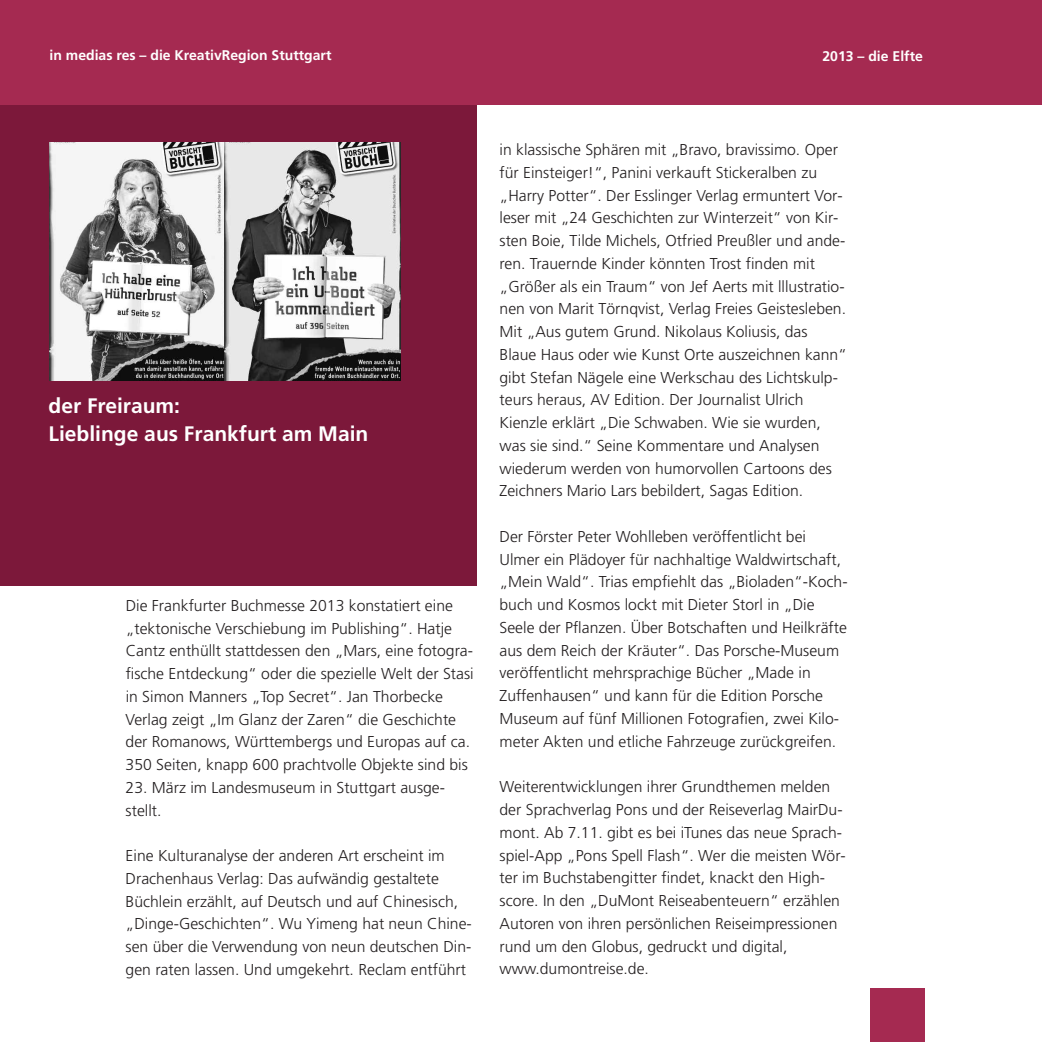
<style>
.page{position:relative;width:1042px;height:1042px;background:#fff}
.page>*{position:absolute;margin:0;border:0;box-sizing:border-box;transform-origin:0 0}
.t1{font:700 21px/28px "Frutiger";color:#fff}
.t2{font:300 15.75px/22.8px "Frutiger";color:#231f20}
.t3{font:700 14px "Frutiger";color:#fff}
</style>
<div class="page">
<div style="left:0;top:105px;width:476px;height:481px;background:#7c183a"></div>
<div style="left:870px;top:988px;width:54px;height:54px;background:#a52a51"></div>
<div style="left:0;top:0;width:1042px;height:105px;background:#a52a51"></div>
<img style="left:50px;top:142px;width:175px;height:238px">
<svg style="left:225px;top:142px;width:176px;height:238px;background:#a6a6a6"></svg>
<p class="t3" style="left:50px;top:50px;width:283px">in medias res – die KreativRegion Stuttgart</p>
<p class="t3" style="left:822px;top:50px;width:102px">2013 – die Elfte</p>
<h1 class="t1" style="left:49px;top:393px;width:321px">der Freiraum:<br>Lieblinge aus Frankfurt am Main</h1>
<p class="t2" style="left:126px;top:595px;width:349px">Die Frankfurter Buchmesse 2013 konstatiert eine „tektonische Verschiebung im Publishing“. Hatje Cantz enthüllt stattdessen den „Mars, eine fotogra&shy;fische Entdeckung“ oder die spezielle Welt der Stasi in Simon Manners „Top Secret“. Jan Thorbecke Verlag zeigt „Im Glanz der Zaren“ die Geschichte der Romanows, Württembergs und Europas auf ca.<br>350 Seiten, knapp 600 prachtvolle Objekte sind bis</p>
<p class="t2" style="left:126px;top:777px;width:321px">23. März im Landesmuseum in Stuttgart ausge&shy;stellt.</p>
<p class="t2" style="left:126px;top:845px;width:348px">Eine Kulturanalyse der anderen Art erscheint im Drachenhaus Verlag: Das aufwändig gestaltete Büchlein erzählt, auf Deutsch und auf Chinesisch, „Dinge-Geschichten“. Wu Yimeng hat neun Chine&shy;sen über die Verwendung von neun deutschen Din&shy;gen raten lassen. Und umgekehrt. Reclam entführt</p>
<p class="t2" style="left:499px;top:139px;width:349px">in klassische Sphären mit „Bravo, bravissimo. Oper für Einsteiger!“, Panini verkauft Stickeralben zu „Harry Potter“. Der Esslinger Verlag ermuntert Vor&shy;leser mit „24 Geschichten zur Winterzeit“ von Kir&shy;sten Boie, Tilde Michels, Otfried Preußler und ande&shy;ren. Trauernde Kinder könnten Trost finden mit „Größer als ein Traum“ von Jef Aerts mit lllustratio&shy;nen von Marit Törnqvist, Verlag Freies Geistesleben.<br>Mit „Aus gutem Grund. Nikolaus Koliusis, das Blaue Haus oder wie Kunst Orte auszeichnen kann“ gibt Stefan Nägele eine Werkschau des Lichtskulp&shy;teurs heraus, AV Edition. Der Journalist Ulrich Kienzle erklärt „Die Schwaben. Wie sie wurden, was sie sind.“ Seine Kommentare und Analysen wiederum werden von humorvollen Cartoons des Zeichners Mario Lars bebildert, Sagas Edition.</p>
<p class="t2" style="left:499px;top:526px;width:349px">Der Förster Peter Wohlleben veröffentlicht bei Ulmer ein Plädoyer für nachhaltige Waldwirtschaft, „Mein Wald“. Trias empfiehlt das „Bioladen“-Koch&shy;buch und Kosmos lockt mit Dieter Storl in „Die Seele der Pflanzen. Über Botschaften und Heilkräfte aus dem Reich der Kräuter“. Das Porsche-Museum veröffentlicht mehrsprachige Bücher „Made in Zuffenhausen“ und kann für die Edition Porsche Museum auf fünf Millionen Fotografien, zwei Kilo&shy;meter Akten und etliche Fahrzeuge zurückgreifen.</p>
<p class="t2" style="left:499px;top:776px;width:348px">Weiterentwicklungen ihrer Grundthemen melden der Sprachverlag Pons und der Reiseverlag MairDu&shy;mont. Ab 7.11. gibt es bei iTunes das neue Sprach&shy;spiel-App „Pons Spell Flash“. Wer die meisten Wör&shy;ter im Buchstabengitter findet, knackt den High&shy;score. In den „DuMont Reiseabenteuern“ erzählen Autoren von ihren persönlichen Reiseimpressionen rund um den Globus, gedruckt und digital, www.dumontreise.de.</p>
</div>
